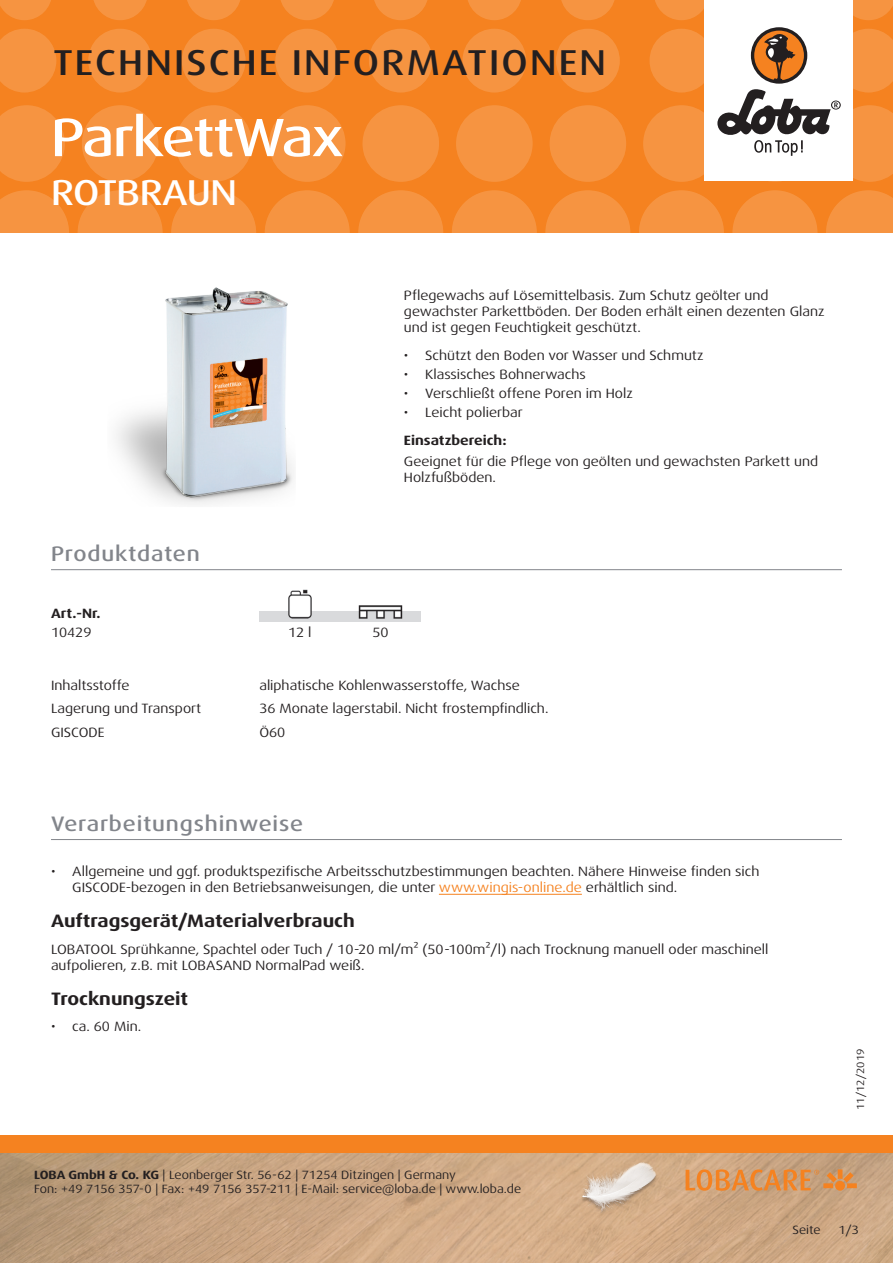
<style>
.page{position:relative;width:893px;height:1263px;background:#fff}
.page>*{position:absolute;margin:0;border:0;box-sizing:border-box;transform-origin:0 0}
.t1{font:500 expanded 54px "Dax Pro";letter-spacing:-.035em;color:#fff}
.t2{font:500 expanded 36px "Dax Pro";letter-spacing:.06em;color:#231f20}
.t3{font:500 expanded 36px "Dax Pro";letter-spacing:-.015em;color:#fff}
.Titel_grau{font:500 expanded 21px "Dax Pro";letter-spacing:.04em;color:#82858b}
.t4{font:700 expanded 18px "Dax Pro";color:#231f20}
.Text{font:expanded 13.5px/16.2px "Dax Pro";color:#231f20}
.Text_Bold{font:700 expanded 13.5px "Dax Pro";color:#231f20}
.Text_zentriert{font:expanded 13.5px "Dax Pro";color:#231f20}
.t5{font:expanded 12px/14.4px "Dax Pro";color:#231f20}
.t6{font:expanded 10.5px "Dax Pro";color:#231f20}
.s1{color:#f58220}
.s2{font-weight:700}
</style>
<div class="page">
<div style="left:0;top:0;width:893px;height:233px;background:#f58220"></div>
<svg style="left:0;top:190px;width:69px;height:43px"></svg>
<svg style="left:78px;top:190px;width:85px;height:85px;fill:#f69441"></svg>
<svg style="left:171px;top:190px;width:85px;height:85px;fill:#f69441"></svg>
<svg style="left:265px;top:190px;width:85px;height:85px;fill:#f69441"></svg>
<svg style="left:358px;top:190px;width:85px;height:85px;fill:#f69441"></svg>
<svg style="left:545px;top:190px;width:85px;height:85px;fill:#f69441"></svg>
<svg style="left:452px;top:190px;width:85px;height:85px;fill:#f69441"></svg>
<svg style="left:732px;top:190px;width:85px;height:85px;fill:#f69441"></svg>
<svg style="left:639px;top:190px;width:85px;height:85px;fill:#f69441"></svg>
<svg style="left:826px;top:190px;width:67px;height:43px"></svg>
<svg style="left:0;top:105px;width:65px;height:77px"></svg>
<svg style="left:82px;top:105px;width:76px;height:77px"></svg>
<svg style="left:175px;top:105px;width:77px;height:77px"></svg>
<svg style="left:269px;top:105px;width:76px;height:77px"></svg>
<svg style="left:456px;top:105px;width:77px;height:77px"></svg>
<svg style="left:362px;top:105px;width:77px;height:77px"></svg>
<svg style="left:550px;top:105px;width:76px;height:77px"></svg>
<svg style="left:0;top:29px;width:56px;height:63px"></svg>
<svg style="left:182px;top:29px;width:64px;height:63px"></svg>
<svg style="left:88px;top:29px;width:64px;height:63px"></svg>
<svg style="left:275px;top:29px;width:64px;height:63px"></svg>
<svg style="left:462px;top:29px;width:64px;height:63px"></svg>
<svg style="left:369px;top:29px;width:64px;height:63px"></svg>
<svg style="left:556px;top:29px;width:64px;height:63px"></svg>
<svg style="left:0;top:0;width:51px;height:20px"></svg>
<svg style="left:187px;top:0;width:53px;height:20px"></svg>
<svg style="left:468px;top:0;width:53px;height:20px"></svg>
<svg style="left:655px;top:0;width:49px;height:20px"></svg>
<svg style="left:93px;top:0;width:54px;height:20px"></svg>
<svg style="left:374px;top:0;width:54px;height:20px"></svg>
<svg style="left:281px;top:0;width:53px;height:20px"></svg>
<svg style="left:561px;top:0;width:54px;height:20px"></svg>
<svg style="left:853px;top:0;width:40px;height:20px"></svg>
<img style="left:0;top:1152px;width:893px;height:111px">
<div style="left:0;top:1135px;width:893px;height:17px;background:#f58220"></div>
<div style="left:704px;top:0;width:149px;height:181px;background:#fff"></div>
<svg style="left:643px;top:29px;width:250px;height:153px"></svg>
<img style="left:578px;top:1161px;width:82px;height:81px">
<svg style="left:686px;top:1169px;width:171px;height:22px;background:#d9965b"></svg>
<hr style="left:51px;top:839px;width:791px;height:1px;background:#82858b">
<hr style="left:439px;top:894px;width:143px;height:1px;background:#f58220">
<hr style="left:51px;top:569px;width:791px;height:1px;background:#82858b">
<img style="left:288px;top:589px;width:115px;height:22px">
<img style="left:259px;top:611px;width:162px;height:11px">
<img style="left:106px;top:272px;width:216px;height:233px">
<h2 class="t2" style="left:53px;top:40px;width:554px">TECHNISCHE INFORMATIONEN</h2>
<p class="t1" style="left:51px;top:103px;width:294px">ParkettWax</p>
<h2 class="t3" style="left:51px;top:169px;width:187px">ROTBRAUN</h2>
<p class="Text" style="left:404px;top:287px;width:422px">Pflegewachs auf Lösemittelbasis. Zum Schutz geölter und gewachster Parkettböden. Der Boden erhält einen dezenten Glanz und ist gegen Feuchtigkeit geschützt.</p>
<p class="Text" style="left:404px;top:347px;width:301px">• Schützt den Boden vor Wasser und Schmutz</p>
<p class="Text" style="left:404px;top:366px;width:183px">• Klassisches Bohnerwachs</p>
<p class="Text" style="left:404px;top:385px;width:230px">• Verschließt offene Poren im Holz</p>
<p class="Text" style="left:404px;top:405px;width:120px">• Leicht polierbar</p>
<p class="Text_Bold" style="left:404px;top:432px;width:104px">Einsatzbereich:</p>
<p class="Text" style="left:404px;top:453px;width:416px">Geeignet für die Pflege von geölten und gewachsten Parkett und<br>Holzfußböden.</p>
<p class="Titel_grau" style="left:51px;top:540px;width:150px">Produktdaten</p>
<p class="Text_Bold" style="left:51px;top:604px;width:51px">Art.-Nr.</p>
<p class="Text" style="left:51px;top:624px;width:42px">10429</p>
<p class="Text_zentriert" style="left:288px;top:623px;width:25px">12 l</p>
<p class="Text_zentriert" style="left:372px;top:623px;width:18px">50</p>
<p class="Text" style="left:51px;top:677px;width:80px">Inhaltsstoffe</p>
<p class="Text" style="left:259px;top:677px;width:262px">aliphatische Kohlenwasserstoffe, Wachse</p>
<p class="Text" style="left:51px;top:701px;width:152px">Lagerung und Transport</p>
<p class="Text" style="left:259px;top:701px;width:291px">36 Monate lagerstabil. Nicht frostempfindlich.</p>
<p class="Text" style="left:51px;top:724px;width:55px">GISCODE</p>
<p class="Text" style="left:259px;top:724px;width:28px">Ö60</p>
<p class="Titel_grau" style="left:51px;top:810px;width:254px">Verarbeitungshinweise</p>
<p class="Text" style="left:72px;top:863px;width:689px;text-indent:-21px">• Allgemeine und ggf. produktspezifische Arbeitsschutzbestimmungen beachten. Nähere Hinweise finden sich<br>GISCODE-bezogen in den Betriebsanweisungen, die unter <span class="s1">www.wingis-online.de</span> erhältlich sind.</p>
<p class="t4" style="left:51px;top:910px;width:305px">Auftragsgerät/Materialverbrauch</p>
<p class="Text" style="left:51px;top:941px;width:719px">LOBATOOL Sprühkanne, Spachtel oder Tuch / 10-20 ml/m² (50-100m²/l) nach Trocknung manuell oder maschinell aufpolieren, z.B. mit LOBASAND NormalPad weiß.</p>
<p class="t4" style="left:51px;top:987px;width:139px">Trocknungszeit</p>
<p class="Text" style="left:51px;top:1019px;width:92px">• ca. 60 Min.</p>
<p class="t5" style="left:34px;top:1167px;width:489px"><span class="s2">LOBA GmbH &amp; Co. KG</span> | Leonberger Str. 56-62 | 71254 Ditzingen | Germany<br>Fon: +49 7156 357-0 | Fax: +49 7156 357-211 | E-Mail: service@loba.de | www.loba.de</p>
<p class="t6" style="left:854px;top:1110px;width:63px;rotate:-90deg">11/12/2019</p>
<p class="t5" style="left:792px;top:1223px;width:30px">Seite</p>
<p class="t5" style="left:838px;top:1223px;width:22px">1/3</p>
</div>
